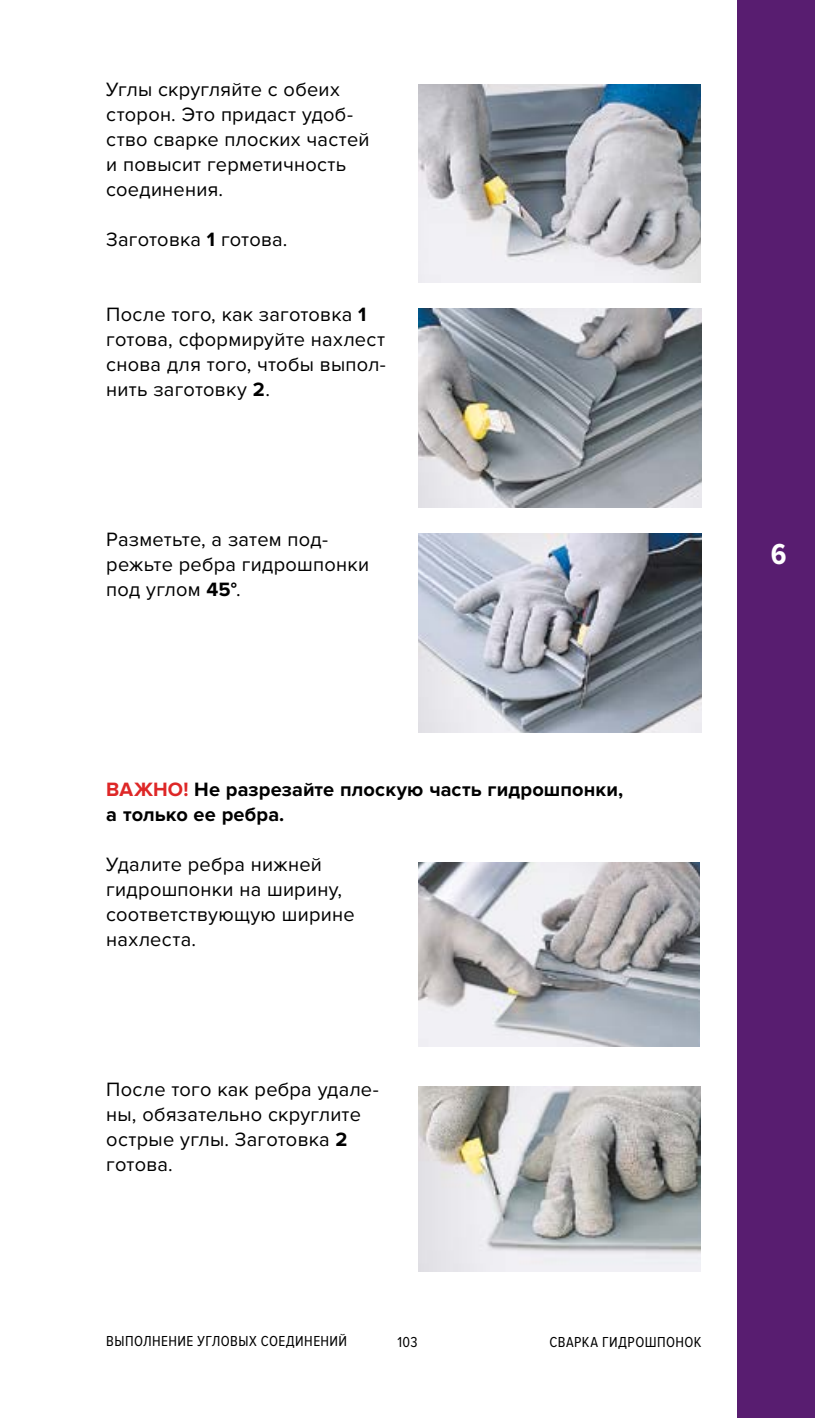
<style>
.page{position:relative;width:815px;height:1418px;background:#fff}
.page>*{position:absolute;margin:0;border:0;box-sizing:border-box;transform-origin:0 0}
.t1{font:700 30px "Proxima Nova Cond";color:#fff}
.t2{font:20px/25px "Proxima Nova";letter-spacing:.01em;color:#000}
.t3{font:700 20px/25px "Proxima Nova";letter-spacing:.005em;color:#000}
.t4{font:15px "Proxima Nova Cond";letter-spacing:.03em;color:#000}
.s1{font-weight:700}
.s2{color:#de2727}
</style>
<div class="page">
<div style="left:737px;top:0;width:78px;height:1417px;background:#581d70"></div>
<img style="left:418px;top:84px;width:283px;height:198px">
<img style="left:418px;top:308px;width:284px;height:199px">
<img style="left:418px;top:533px;width:284px;height:199px">
<img style="left:418px;top:862px;width:281px;height:184px">
<img style="left:418px;top:1086px;width:283px;height:185px">
<p class="t2" style="left:106px;top:77px;width:265px">Углы скругляйте с обеих сторон. Это придаст удоб&shy;ство сварке плоских частей и повысит герметичность соединения.</p>
<p class="t2" style="left:106px;top:227px;width:183px">Заготовка <span class="s1">1</span> готова.</p>
<p class="t2" style="left:106px;top:302px;width:281px">После того, как заготовка <span class="s1">1 </span>готова, сформируйте нахлест снова для того, чтобы выпол&shy;нить заготовку <span class="s1">2</span>.</p>
<p class="t2" style="left:106px;top:527px;width:264px">Разметьте, а затем под&shy;режьте ребра гидрошпонки под углом <span class="s1">45°</span>.</p>
<h1 class="t1" style="left:771px;top:537px;width:17px">6</h1>
<p class="t3" style="left:106px;top:777px;width:518px"><span class="s2">ВАЖНО!</span> Не разрезайте плоскую часть гидрошпонки, а только ее ребра.</p>
<p class="t2" style="left:106px;top:852px;width:250px">Удалите ребра нижней гидрошпонки на ширину, соответствующую ширине нахлеста.</p>
<p class="t2" style="left:106px;top:1077px;width:274px">После того как ребра удале&shy;ны, обязательно скруглите острые углы. Заготовка <span class="s1">2 </span>готова.</p>
<p class="t4" style="left:106px;top:1332px;width:242px">ВЫПОЛНЕНИЕ УГЛОВЫХ СОЕДИНЕНИЙ</p>
<p class="t4" style="left:397px;top:1333px;width:22px">103</p>
<p class="t4" style="left:549px;top:1333px;width:154px">СВАРКА ГИДРОШПОНОК</p>
</div>
